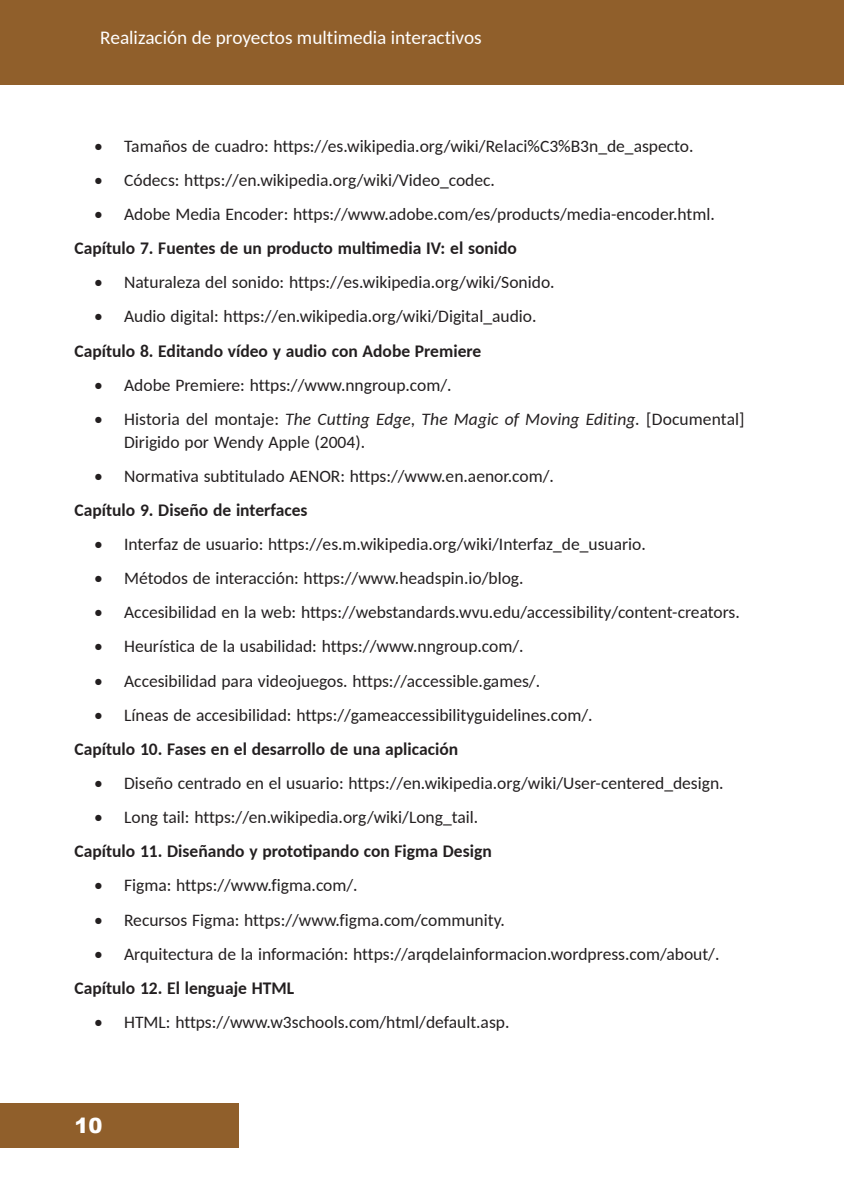
<style>
.page{position:relative;width:844px;height:1191px;background:#fff}
.page>*{position:absolute;margin:0;border:0;box-sizing:border-box;transform-origin:0 0}
.t1{font:900 21px "Arial";color:#fff}
.t2{font:19.25px "Carlito";color:#fff}
.t3{font:17.5px/22.8px "Carlito";color:#231f20}
.t4{font:700 17.5px "Carlito";color:#231f20}
.s1{font-style:italic}
</style>
<div class="page">
<div style="left:0;top:0;width:843px;height:84px;background:#905f2b"></div>
<div style="left:0;top:1103px;width:238px;height:45px;background:#905f2b"></div>
<p class="t2" style="left:100px;top:25px;width:383px">Realización de proyectos multimedia interactivos</p>
<p class="t3" style="left:94px;top:134px;width:600px">• Tamaños de cuadro: https://es.wikipedia.org/wiki/Relaci%C3%B3n_de_aspecto.</p>
<p class="t3" style="left:94px;top:168px;width:402px">• Códecs: https://en.wikipedia.org/wiki/Video_codec.</p>
<p class="t3" style="left:94px;top:202px;width:622px">• Adobe Media Encoder: https://www.adobe.com/es/products/media-encoder.html.</p>
<p class="t4" style="left:74px;top:236px;width:444px">Capítulo 7. Fuentes de un producto multimedia IV: el sonido</p>
<p class="t3" style="left:94px;top:270px;width:461px">• Naturaleza del sonido: https://es.wikipedia.org/wiki/Sonido.</p>
<p class="t3" style="left:94px;top:304px;width:443px">• Audio digital: https://en.wikipedia.org/wiki/Digital_audio.</p>
<p class="t4" style="left:74px;top:339px;width:408px">Capítulo 8. Editando vídeo y audio con Adobe Premiere</p>
<p class="t3" style="left:94px;top:373px;width:359px">• Adobe Premiere: https://www.nngroup.com/.</p>
<p class="t3" style="left:124px;top:407px;width:622px;text-indent:-30px">• Historia del montaje: <span class="s1">The Cutting Edge, The Magic of Moving Editing.</span> [Documental]<br>Dirigido por Wendy Apple (2004).</p>
<p class="t3" style="left:94px;top:464px;width:461px">• Normativa subtitulado AENOR: https://www.en.aenor.com/.</p>
<p class="t4" style="left:74px;top:498px;width:234px">Capítulo 9. Diseño de interfaces</p>
<p class="t3" style="left:94px;top:532px;width:553px">• Interfaz de usuario: https://es.m.wikipedia.org/wiki/Interfaz_de_usuario.</p>
<p class="t3" style="left:94px;top:566px;width:430px">• Métodos de interacción: https://www.headspin.io/blog.</p>
<p class="t3" style="left:94px;top:600px;width:647px">• Accesibilidad en la web: https://webstandards.wvu.edu/accessibility/content-creators.</p>
<p class="t3" style="left:94px;top:634px;width:430px">• Heurística de la usabilidad: https://www.nngroup.com/.</p>
<p class="t3" style="left:94px;top:668px;width:447px">• Accesibilidad para videojuegos. https://accessible.games/.</p>
<p class="t3" style="left:94px;top:702px;width:499px">• Líneas de accesibilidad: https://gameaccessibilityguidelines.com/.</p>
<p class="t4" style="left:74px;top:737px;width:385px">Capítulo 10. Fases en el desarrollo de una aplicación</p>
<p class="t3" style="left:94px;top:771px;width:630px">• Diseño centrado en el usuario: https://en.wikipedia.org/wiki/User-centered_design.</p>
<p class="t3" style="left:94px;top:805px;width:385px">• Long tail: https://en.wikipedia.org/wiki/Long_tail.</p>
<p class="t4" style="left:74px;top:839px;width:418px">Capítulo 11. Diseñando y prototipando con Figma Design</p>
<p class="t3" style="left:94px;top:873px;width:265px">• Figma: https://www.figma.com/.</p>
<p class="t3" style="left:94px;top:907px;width:412px">• Recursos Figma: https://www.figma.com/community.</p>
<p class="t3" style="left:94px;top:941px;width:626px">• Arquitectura de la información: https://arqdelainformacion.wordpress.com/about/.</p>
<p class="t4" style="left:74px;top:976px;width:221px">Capítulo 12. El lenguaje HTML</p>
<p class="t3" style="left:94px;top:1010px;width:416px">• HTML: https://www.w3schools.com/html/default.asp.</p>
<p class="t1" style="left:74px;top:1110px;width:30px">10</p>
</div>
